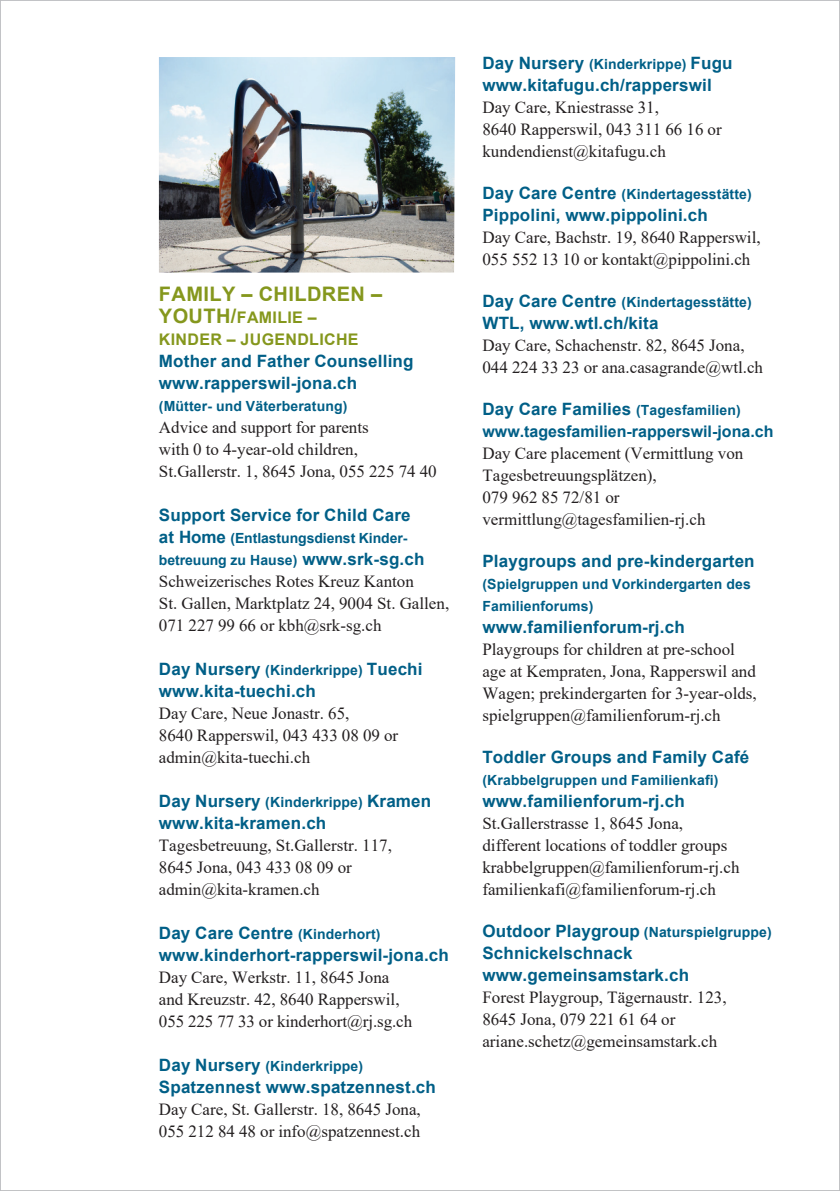
<style>
.page{position:relative;width:840px;height:1191px;background:#fff}
.page>*{position:absolute;margin:0;border:0;box-sizing:border-box;transform-origin:0 0}
.t1{font:700 20px "Arial";letter-spacing:.02em;color:#85971d}
.t2{font:17px/22px "Times New Roman";color:#231f20}
.t3{font:700 17px/22px "Arial";letter-spacing:.01em;color:#005f87}
.t4{font:700 16px "Arial";color:#005f87}
.t5{font:700 16px/22px "Arial";letter-spacing:.02em;color:#85971d}
.t6{font:700 14px/22px "Arial";letter-spacing:.01em;color:#005f87}
.s1{font-size:20px}
.s2{font-size:17px}
.s3{font-size:14px}
</style>
<div class="page">
<img style="left:159px;top:57px;width:296px;height:215px">
<p class="t1" style="left:159px;top:279px;width:225px">FAMILY – CHILDREN –</p>
<p class="t5" style="left:159px;top:306px;width:201px"><span class="s1">YOUTH/</span>FAMILIE –<br>KINDER – JUGENDLICHE</p>
<p class="t3" style="left:159px;top:350px;width:256px">Mother and Father Counselling www.rapperswil-jona.ch</p>
<p class="t6" style="left:159px;top:395px;width:190px">(Mütter- und Väterberatung)</p>
<p class="t2" style="left:159px;top:415px;width:279px">Advice and support for parents<br>with 0 to 4-year-old children,<br>St.Gallerstr. 1, 8645 Jona, 055 225 74 40</p>
<p class="t3" style="left:159px;top:504px;width:253px">Support Service for Child Care</p>
<p class="t6" style="left:159px;top:527px;width:267px"><span class="s2">at Home</span> (Entlastungsdienst Kinder&shy;betreuung zu Hause) <span class="s2">www.srk-sg.ch</span></p>
<p class="t2" style="left:159px;top:569px;width:292px">Schweizerisches Rotes Kreuz Kanton<br>St. Gallen, Marktplatz 24, 9004 St. Gallen,<br>071 227 99 66 or kbh@srk-sg.ch</p>
<p class="t3" style="left:159px;top:658px;width:265px">Day Nursery <span class="s3">(Kinderkrippe)</span> Tuechi www.kita-tuechi.ch</p>
<p class="t2" style="left:159px;top:701px;width:241px">Day Care, Neue Jonastr. 65,<br>8640 Rapperswil, 043 433 08 09 or admin@kita-tuechi.ch</p>
<p class="t3" style="left:159px;top:790px;width:274px">Day Nursery <span class="s3">(Kinderkrippe)</span> Kramen www.kita-kramen.ch</p>
<p class="t2" style="left:159px;top:833px;width:234px">Tagesbetreuung, St.Gallerstr. 117,<br>8645 Jona, 043 433 08 09 or admin@kita-kramen.ch</p>
<p class="t3" style="left:159px;top:922px;width:291px">Day Care Centre <span class="s3">(Kinderhort) </span>www.kinderhort-rapperswil-jona.ch</p>
<p class="t2" style="left:159px;top:965px;width:255px">Day Care, Werkstr. 11, 8645 Jona and Kreuzstr. 42, 8640 Rapperswil,<br>055 225 77 33 or kinderhort@rj.sg.ch</p>
<p class="t6" style="left:159px;top:1055px;width:205px"><span class="s2">Day Nursery</span> (Kinderkrippe)</p>
<p class="t3" style="left:159px;top:1076px;width:278px">Spatzennest www.spatzennest.ch</p>
<p class="t2" style="left:159px;top:1097px;width:263px">Day Care, St. Gallerstr. 18, 8645 Jona,<br>055 212 84 48 or info@spatzennest.ch</p>
<p class="t3" style="left:482px;top:52px;width:251px">Day Nursery <span class="s3">(Kinderkrippe)</span> Fugu www.kitafugu.ch/rapperswil</p>
<p class="t2" style="left:482px;top:96px;width:241px">Day Care, Kniestrasse 31,<br>8640 Rapperswil, 043 311 66 16 or kundendienst@kitafugu.ch</p>
<p class="t6" style="left:482px;top:183px;width:271px"><span class="s2">Day Care Centre</span> (Kindertagesstätte)</p>
<p class="t3" style="left:482px;top:204px;width:227px">Pippolini, www.pippolini.ch</p>
<p class="t2" style="left:482px;top:226px;width:279px">Day Care, Bachstr. 19, 8640 Rapperswil,<br>055 552 13 10 or kontakt@pippolini.ch</p>
<p class="t6" style="left:482px;top:291px;width:271px"><span class="s2">Day Care Centre</span> (Kindertagesstätte)</p>
<p class="t3" style="left:482px;top:312px;width:177px">WTL, www.wtl.ch/kita</p>
<p class="t2" style="left:482px;top:334px;width:282px">Day Care, Schachenstr. 82, 8645 Jona,<br>044 224 33 23 or ana.casagrande@wtl.ch</p>
<p class="t3" style="left:482px;top:398px;width:260px">Day Care Families <span class="s3">(Tagesfamilien)</span></p>
<p class="t4" style="left:482px;top:420px;width:292px">www.tagesfamilien-rapperswil-jona.ch</p>
<p class="t2" style="left:482px;top:442px;width:262px">Day Care placement (Vermittlung von<br>Tagesbetreuungsplätzen),<br>079 962 85 72/81 or vermittlung@tagesfamilien-rj.ch</p>
<p class="t3" style="left:482px;top:550px;width:273px">Playgroups and pre-kindergarten</p>
<p class="t6" style="left:482px;top:573px;width:270px">(Spielgruppen und Vorkindergarten des<br>Familienforums)</p>
<p class="t3" style="left:482px;top:616px;width:204px">www.familienforum-rj.ch</p>
<p class="t2" style="left:482px;top:638px;width:276px">Playgroups for children at pre-school age at Kempraten, Jona, Rapperswil and Wagen; prekindergarten for 3-year-olds, spielgruppen@familienforum-rj.ch</p>
<p class="t3" style="left:482px;top:746px;width:268px">Toddler Groups and Family Café</p>
<p class="t6" style="left:482px;top:769px;width:237px">(Krabbelgruppen und Familienkafi)</p>
<p class="t3" style="left:482px;top:790px;width:204px">www.familienforum-rj.ch</p>
<p class="t2" style="left:482px;top:812px;width:258px">St.Gallerstrasse 1, 8645 Jona, different locations of toddler groups krabbelgruppen@familienforum-rj.ch familienkafi@familienforum-rj.ch</p>
<p class="t6" style="left:482px;top:921px;width:290px"><span class="s2">Outdoor Playgroup</span> (Naturspielgruppe)</p>
<p class="t3" style="left:482px;top:942px;width:208px">Schnickelschnack www.gemeinsamstark.ch</p>
<p class="t2" style="left:482px;top:986px;width:245px">Forest Playgroup, Tägernaustr. 123,<br>8645 Jona, 079 221 61 64 or ariane.schetz@gemeinsamstark.ch</p>
</div>
